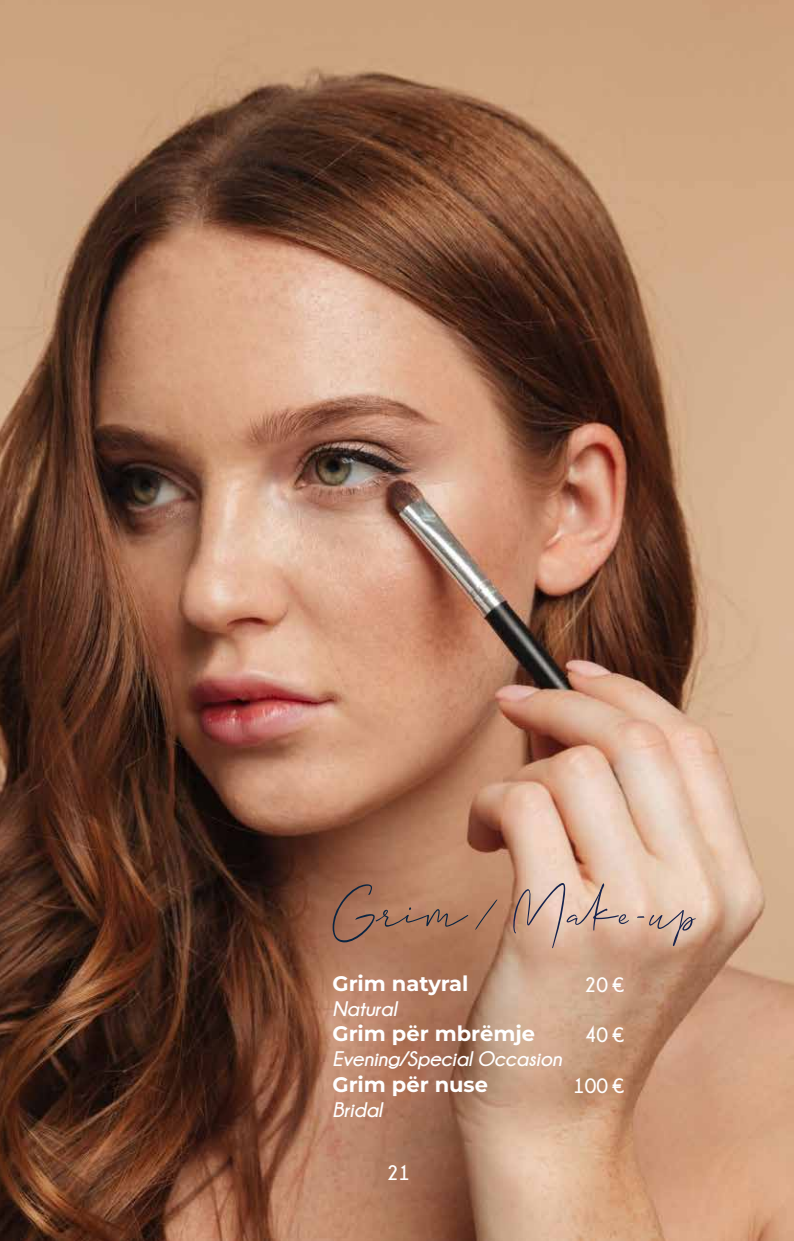
<style>
.page{position:relative;width:794px;height:1241px;background:#fff}
.page>*{position:absolute;margin:0;border:0;box-sizing:border-box;transform-origin:0 0}
.t1{font:66.5px "Allison Script";color:#16234d}
.t2{font:700 21px "Montserrat";color:#fff}
.t3{font:italic 700 21px "Champagne&Limousines";color:#fff}
.t4{font:700 21px "Champagne&Limousines";color:#fff}
.s1{color:#0a2440}
</style>
<div class="page">
<img style="left:0;top:0;width:794px;height:1240px">
<h1 class="t1" style="left:331px;top:861px;width:368px"><span class="s1">Grim /</span> Make-up</h1>
<p class="t2" style="left:332px;top:969px;width:137px">Grim natyral</p>
<p class="t3" style="left:332px;top:996px;width:66px">Natural</p>
<p class="t2" style="left:332px;top:1019px;width:204px">Grim për mbrëmje</p>
<p class="t3" style="left:332px;top:1047px;width:231px">Evening/Special Occasion</p>
<p class="t2" style="left:332px;top:1069px;width:157px">Grim për nuse</p>
<p class="t3" style="left:332px;top:1097px;width:51px">Bridal</p>
<p class="t4" style="left:584px;top:972px;width:41px">20€</p>
<p class="t4" style="left:584px;top:1023px;width:41px">40€</p>
<p class="t4" style="left:573px;top:1073px;width:52px">100 €</p>
<p class="t4" style="left:386px;top:1160px;width:25px">21</p>
</div>
